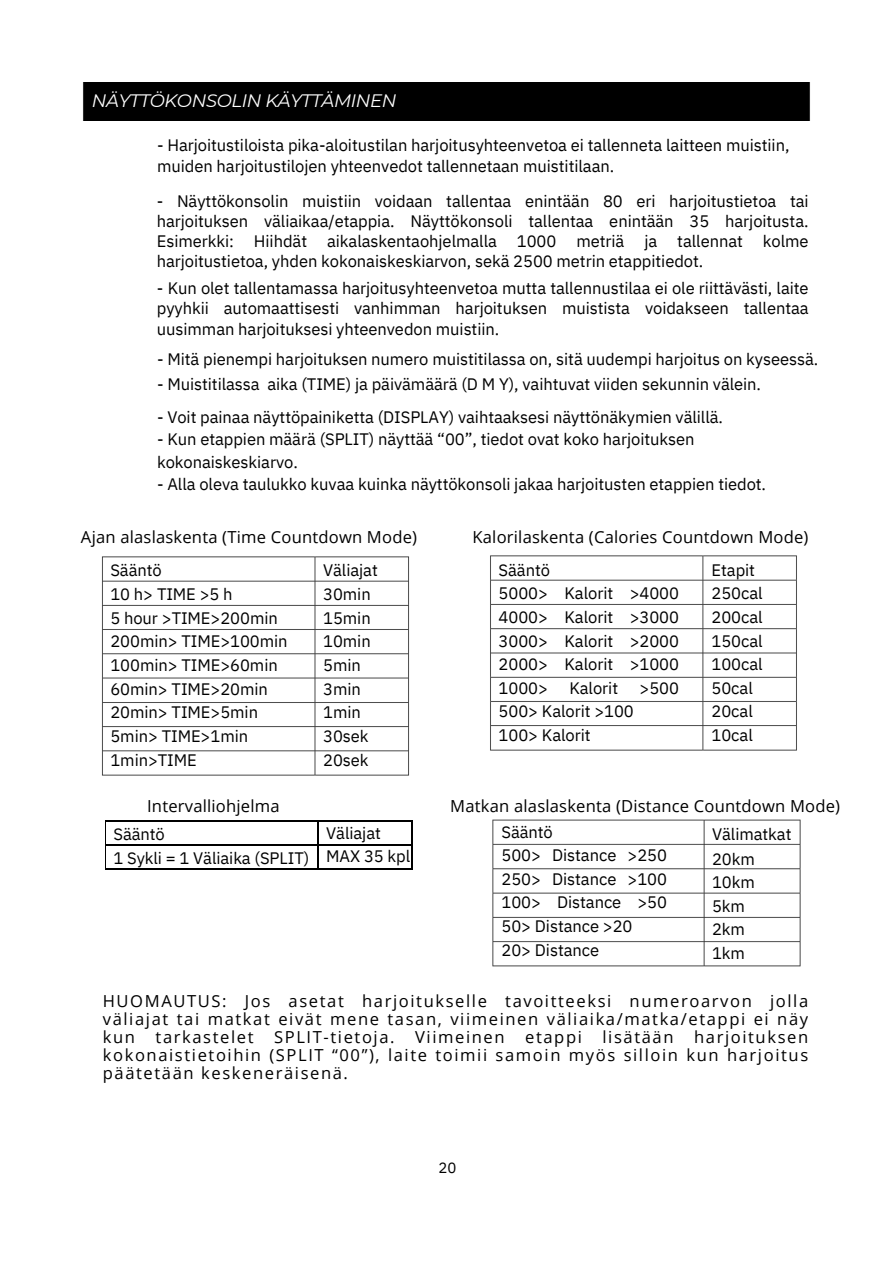
<style>
.page{position:relative;width:894px;height:1264px;background:#fff}
.page>*{position:absolute;margin:0;border:0;box-sizing:border-box;transform-origin:0 0}
.t1{font:italic 18px "Montserrat";letter-spacing:-.02em;color:#fff}
.t2{font:16.5px/23.7px "IBM Plex Sans";letter-spacing:-.005em;color:#000}
.t3{font:16.5px/18px "Open Sans";letter-spacing:.015em;color:#000;text-align:justify}
.t4{font:15px "IBM Plex Sans";color:#000}
</style>
<div class="page">
<img style="left:101px;top:556px;width:309px;height:220px">
<hr style="left:106px;top:820px;width:212px;height:1px;background:#000">
<hr style="left:318px;top:820px;width:93px;height:1px;background:#000">
<hr style="left:106px;top:844px;width:212px;height:1px;background:#000">
<hr style="left:318px;top:844px;width:93px;height:1px;background:#000">
<svg style="left:105px;top:820px;width:1px;height:49px"></svg>
<hr style="left:106px;top:868px;width:212px;height:1px;background:#000">
<svg style="left:318px;top:821px;width:1px;height:47px"></svg>
<hr style="left:318px;top:868px;width:93px;height:1px;background:#000">
<svg style="left:411px;top:820px;width:1px;height:49px"></svg>
<div style="left:83px;top:82px;width:727px;height:39px;background:#000"></div>
<img style="left:490px;top:555px;width:307px;height:196px">
<img style="left:492px;top:819px;width:309px;height:148px">
<p class="t1" style="left:92px;top:90px;width:306px">NÄYTTÖKONSOLIN KÄYTTÄMINEN</p>
<p class="t2" style="left:157px;top:135px;width:633px;line-height:20.2px">- Harjoitustiloista pika-aloitustilan harjoitusyhteenvetoa ei tallenneta laitteen muistiin, muiden harjoitustilojen yhteenvedot tallennetaan muistitilaan.</p>
<p class="t2" style="left:157px;top:190px;width:653px;line-height:20.2px;text-align:justify">- Näyttökonsolin muistiin voidaan tallentaa enintään 80 eri harjoitustietoa tai harjoituksen väliaikaa/etappia. Näyttökonsoli tallentaa enintään 35 harjoitusta.<br>Esimerkki: Hiihdät aikalaskentaohjelmalla 1000 metriä ja tallennat kolme harjoitustietoa, yhden kokonaiskeskiarvon, sekä 2500 metrin etappitiedot.</p>
<p class="t2" style="left:157px;top:278px;width:653px;line-height:20.2px;text-align:justify">- Kun olet tallentamassa harjoitusyhteenvetoa mutta tallennustilaa ei ole riittävästi, laite pyyhkii automaattisesti vanhimman harjoituksen muistista voidakseen tallentaa uusimman harjoituksesi yhteenvedon muistiin.</p>
<p class="t2" style="left:157px;top:347px;width:662px">- Mitä pienempi harjoituksen numero muistitilassa on, sitä uudempi harjoitus on kyseessä.</p>
<p class="t2" style="left:157px;top:372px;width:605px">- Muistitilassa aika (TIME) ja päivämäärä (D M Y), vaihtuvat viiden sekunnin välein.</p>
<p class="t2" style="left:157px;top:404px;width:567px">- Voit painaa näyttöpainiketta (DISPLAY) vaihtaaksesi näyttönäkymien välillä.</p>
<p class="t2" style="left:157px;top:427px;width:538px;line-height:22.5px">- Kun etappien määrä (SPLIT) näyttää “00”, tiedot ovat koko harjoituksen kokonaiskeskiarvo.</p>
<p class="t2" style="left:157px;top:472px;width:610px">- Alla oleva taulukko kuvaa kuinka näyttökonsoli jakaa harjoitusten etappien tiedot.</p>
<p class="t3" style="left:81px;top:527px;width:337px">Ajan alaslaskenta (Time Countdown Mode)</p>
<p class="t3" style="left:472px;top:527px;width:337px">Kalorilaskenta (Calories Countdown Mode)</p>
<p class="t2" style="left:110px;top:558px;width:53px">Sääntö</p>
<p class="t2" style="left:110px;top:582px;width:124px">10 h&gt; TIME &gt;5 h</p>
<p class="t2" style="left:110px;top:605px;width:179px">5 hour &gt;TIME&gt;200min<br>200min&gt; TIME&gt;100min<br>100min&gt; TIME&gt;60min<br>60min&gt; TIME&gt;20min<br>20min&gt; TIME&gt;5min<br>5min&gt; TIME&gt;1min<br>1min&gt;TIME</p>
<p class="t2" style="left:323px;top:558px;width:56px">Väliajat<br>30min<br>15min<br>10min<br>5min<br>3min<br>1min<br>30sek<br>20sek</p>
<p class="t2" style="left:498px;top:557px;width:53px">Sääntö</p>
<p class="t2" style="left:498px;top:581px;width:182px;text-align:justify">5000&gt; Kalorit &gt;4000<br>4000&gt; Kalorit &gt;3000<br>3000&gt; Kalorit &gt;2000<br>2000&gt; Kalorit &gt;1000<br>1000&gt;</p>
<p class="t2" style="left:569px;top:675px;width:50px">Kalorit</p>
<p class="t2" style="left:639px;top:675px;width:41px">&gt;500</p>
<p class="t2" style="left:498px;top:699px;width:137px">500&gt; Kalorit &gt;100</p>
<p class="t2" style="left:498px;top:723px;width:93px">100&gt; Kalorit</p>
<p class="t2" style="left:711px;top:557px;width:53px">Etapit<br>250cal<br>200cal<br>150cal<br>100cal<br>50cal<br>20cal<br>10cal</p>
<p class="t3" style="left:147px;top:797px;width:134px">Intervalliohjelma</p>
<p class="t3" style="left:450px;top:797px;width:391px">Matkan alaslaskenta (Distance Countdown Mode)</p>
<p class="t2" style="left:326px;top:821px;width:56px">Väliajat</p>
<p class="t2" style="left:326px;top:844px;width:85px">MAX 35 kpl</p>
<p class="t2" style="left:501px;top:819px;width:53px">Sääntö</p>
<p class="t2" style="left:501px;top:843px;width:167px;text-align:justify">500&gt; Distance &gt;250<br>250&gt; Distance &gt;100<br>100&gt; Distance &gt;50<br>50&gt; Distance &gt;20</p>
<p class="t2" style="left:501px;top:937px;width:99px">20&gt; Distance</p>
<p class="t2" style="left:712px;top:821px;width:81px">Välimatkat</p>
<p class="t2" style="left:712px;top:846px;width:44px">20km</p>
<p class="t2" style="left:712px;top:870px;width:44px">10km</p>
<p class="t2" style="left:712px;top:893px;width:34px">5km</p>
<p class="t2" style="left:712px;top:917px;width:34px">2km</p>
<p class="t2" style="left:712px;top:941px;width:34px">1km</p>
<h1 class="t2" style="left:113px;top:822px;width:53px">Sääntö</h1>
<p class="t2" style="left:113px;top:845px;width:197px">1 Sykli = 1 Väliaika (SPLIT)</p>
<p class="t3" style="left:103px;top:991px;width:706px">HUOMAUTUS: Jos asetat harjoitukselle tavoitteeksi numeroarvon jolla väliajat tai matkat eivät mene tasan, viimeinen väliaika/matka/etappi ei näy kun tarkastelet SPLIT-tietoja. Viimeinen etappi lisätään harjoituksen kokonaistietoihin (SPLIT “00”), laite toimii samoin myös silloin kun harjoitus päätetään keskeneräisenä.</p>
<p class="t4" style="left:438px;top:1157px;width:19px">20</p>
</div>
